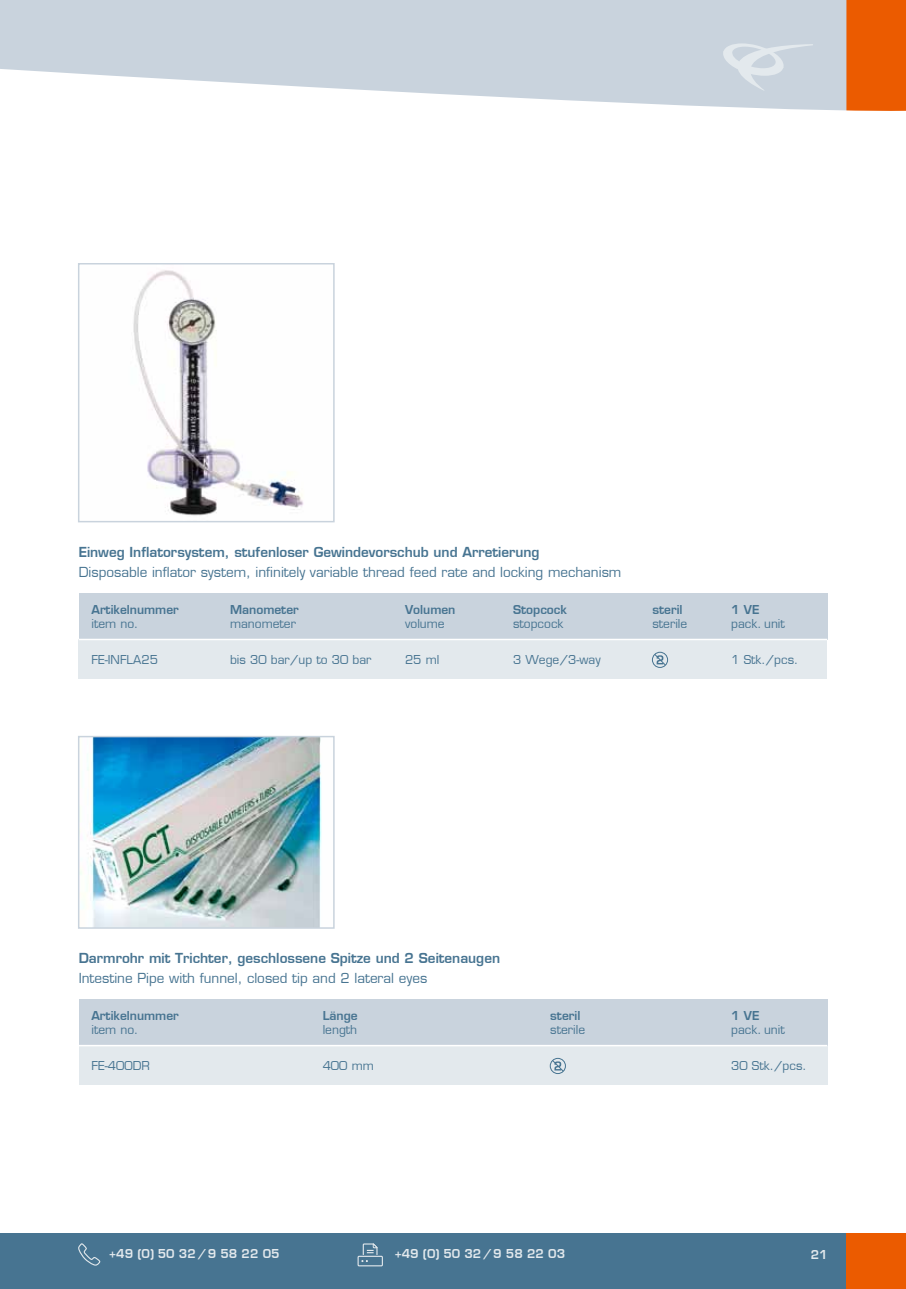
<style>
.page{position:relative;width:906px;height:1289px;background:#fff}
.page>*{position:absolute;margin:0;border:0;box-sizing:border-box;transform-origin:0 0}
.t1{font:13.5px "Eurostile";color:#477491}
.t2{font:600 13.5px "Eurostile";color:#477491}
.t3{font:12px "Eurostile";color:#477491}
.t4{font:600 12px "Eurostile";color:#477491}
.t5{font:600 12px "Eurostile";color:#e3e9ed}
</style>
<div class="page">
<div style="left:0;top:0;width:906px;height:119px;background:#c9d3dd"></div>
<img style="left:81px;top:738px;width:241px;height:187px">
<img style="left:133px;top:270px;width:171px;height:246px">
<div style="left:78px;top:263px;width:257px;height:259px;border:2px solid #c9d3dd"></div>
<div style="left:79px;top:639px;width:748px;height:39px;background:#e3e9ed"></div>
<div style="left:79px;top:592px;width:748px;height:47px;background:#c9d3dd"></div>
<div style="left:652px;top:652px;width:16px;height:15px;border:1px solid #477491;border-radius:50%"></div>
<svg style="left:654px;top:653px;width:12px;height:13px"></svg>
<hr style="left:79px;top:638px;width:748px;height:2px;background:#fff">
<div style="left:79px;top:1045px;width:748px;height:40px;background:#e3e9ed"></div>
<div style="left:550px;top:1058px;width:16px;height:15px;border:1px solid #477491;border-radius:50%"></div>
<svg style="left:552px;top:1059px;width:12px;height:13px"></svg>
<div style="left:79px;top:998px;width:748px;height:47px;background:#c9d3dd"></div>
<hr style="left:79px;top:1044px;width:748px;height:2px;background:#fff">
<div style="left:78px;top:735px;width:257px;height:193px;border:2px solid #c9d3dd"></div>
<div style="left:846px;top:0;width:60px;height:69px;background:#eb5b00"></div>
<div style="left:0;top:1233px;width:906px;height:55px;background:#477491"></div>
<div style="left:846px;top:1233px;width:60px;height:55px;background:#eb5b00"></div>
<svg style="left:78px;top:1243px;width:23px;height:23px"></svg>
<div style="left:357px;top:1255px;width:26px;height:11px;border:1px solid #e3e9ed"></div>
<svg style="left:361px;top:1243px;width:18px;height:18px"></svg>
<svg style="left:723px;top:43px;width:90px;height:26px"></svg>
<svg style="left:0;top:69px;width:906px;height:50px;fill:#fff"></svg>
<p class="t2" style="left:79px;top:544px;width:462px">Einweg Inflatorsystem, stufenloser Gewindevorschub und Arretierung</p>
<p class="t1" style="left:79px;top:564px;width:544px">Disposable inflator system, infinitely variable thread feed rate and locking mechanism</p>
<p class="t4" style="left:91px;top:601px;width:89px">Artikelnummer</p>
<p class="t3" style="left:91px;top:616px;width:48px">item no.</p>
<p class="t4" style="left:230px;top:601px;width:70px">Manometer</p>
<p class="t3" style="left:230px;top:616px;width:67px">manometer</p>
<p class="t4" style="left:405px;top:601px;width:52px">Volumen</p>
<p class="t3" style="left:405px;top:616px;width:41px">volume</p>
<p class="t4" style="left:513px;top:601px;width:55px">Stopcock</p>
<p class="t3" style="left:513px;top:616px;width:52px">stopcock</p>
<p class="t4" style="left:652px;top:601px;width:32px">steril</p>
<p class="t3" style="left:652px;top:616px;width:36px">sterile</p>
<p class="t4" style="left:731px;top:601px;width:30px">1 VE</p>
<p class="t3" style="left:731px;top:616px;width:55px">pack. unit</p>
<p class="t3" style="left:230px;top:652px;width:143px">bis 30 bar/up to 30 bar</p>
<p class="t3" style="left:405px;top:652px;width:36px">25 ml</p>
<p class="t3" style="left:513px;top:652px;width:89px">3 Wege/3-way</p>
<p class="t3" style="left:91px;top:652px;width:68px">FE-INFLA25</p>
<p class="t3" style="left:731px;top:652px;width:69px">1 Stk./pcs.</p>
<p class="t2" style="left:79px;top:949px;width:423px">Darmrohr mit Trichter, geschlossene Spitze und 2 Seitenaugen</p>
<p class="t1" style="left:79px;top:969px;width:350px">Intestine Pipe with funnel, closed tip and 2 lateral eyes</p>
<p class="t4" style="left:91px;top:1007px;width:89px">Artikelnummer</p>
<p class="t3" style="left:91px;top:1022px;width:48px">item no.</p>
<p class="t4" style="left:323px;top:1007px;width:36px">Länge</p>
<p class="t3" style="left:323px;top:1022px;width:36px">length</p>
<p class="t4" style="left:550px;top:1007px;width:32px">steril</p>
<p class="t3" style="left:550px;top:1022px;width:36px">sterile</p>
<p class="t4" style="left:731px;top:1007px;width:30px">1 VE</p>
<p class="t3" style="left:731px;top:1022px;width:55px">pack. unit</p>
<p class="t3" style="left:323px;top:1058px;width:53px">400 mm</p>
<p class="t3" style="left:91px;top:1058px;width:60px">FE-400DR</p>
<p class="t3" style="left:731px;top:1058px;width:77px">30 Stk./pcs.</p>
<p class="t5" style="left:109px;top:1246px;width:172px">+49 (0) 50 32 / 9 58 22 05</p>
<p class="t5" style="left:395px;top:1246px;width:172px">+49 (0) 50 32 / 9 58 22 03</p>
<p class="t5" style="left:810px;top:1246px;width:18px">21</p>
</div>
